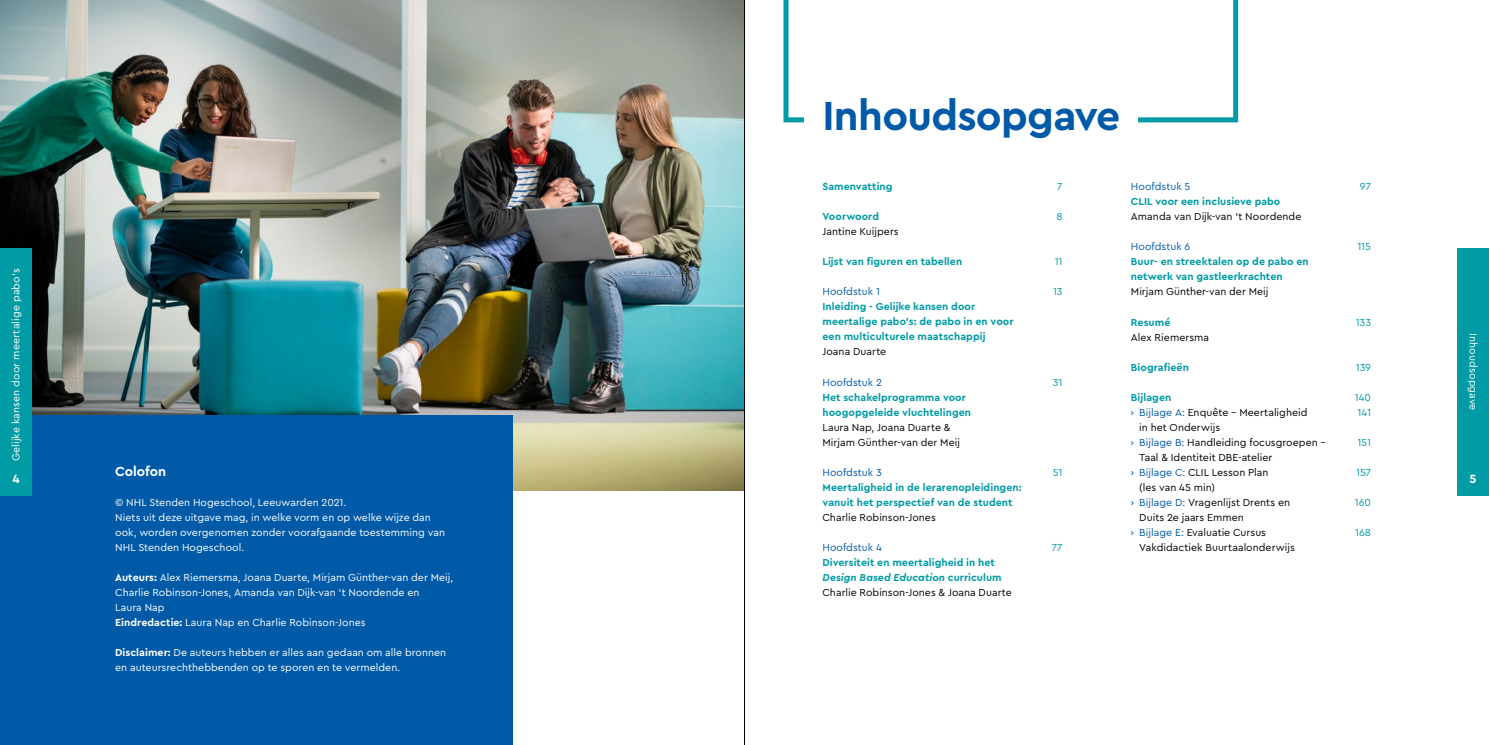
<style>
.page{position:relative;width:1489px;height:745px;background:#fff}
.page>*{position:absolute;margin:0;border:0;box-sizing:border-box;transform-origin:0 0}
.t1{font:700 42.5px "Cera PRO";letter-spacing:-.015em;color:#005aa7}
.t2{font:700 13.75px "Cera PRO";letter-spacing:-.005em;color:#fff}
.t3{font:700 12.5px "Cera PRO";color:#fff}
.t4{font:10.62px/15px "Cera PRO";letter-spacing:.005em;color:#fff}
.t5{font:700 10.62px/15px "Cera PRO";letter-spacing:.005em;color:#009ba4}
.t6{font:10.62px/15px "Cera PRO";color:#000}
.t7{font:10.62px "Cera PRO";color:#005aa7}
.t8{font:10.62px "Cera PRO";letter-spacing:-.01em;color:#009ba4}
.s1{font-weight:700}
.s2{font-style:italic}
.s3{font-weight:400;color:#000}
.s4{color:#005aa7}
</style>
<div class="page">
<img style="left:0;top:0;width:744px;height:490px">
<div style="left:0;top:415px;width:512px;height:329px;background:#005aa7"></div>
<div style="left:0;top:248px;width:32px;height:247px;background:#009ba4"></div>
<div style="left:1456px;top:248px;width:32px;height:247px;background:#009ba4"></div>
<svg style="left:783px;top:0;width:455px;height:122px"></svg>
<div style="left:804px;top:85px;width:333px;height:60px;background:#fff"></div>
<hr style="left:744px;top:0;width:1px;height:744px;background:#000">
<p class="t4" style="left:8px;top:461px;width:194px;rotate:-90deg">Gelijke kansen door meertalige pabo’s</p>
<p class="t3" style="left:12px;top:470px;width:9px">4</p>
<p class="t2" style="left:115px;top:461px;width:52px">Colofon</p>
<p class="t4" style="left:115px;top:494px;width:331px">© NHL Stenden Hogeschool, Leeuwarden 2021.<br>Niets uit deze uitgave mag, in welke vorm en op welke wijze dan ook, worden overgenomen zonder voorafgaande toestemming van NHL Stenden Hogeschool.</p>
<p class="t4" style="left:115px;top:569px;width:339px"><span class="s1">Auteurs:</span> Alex Riemersma, Joana Duarte, Mirjam Günther-van der Meij, Charlie Robinson-Jones, Amanda van Dijk-van ‘t Noordende en<br>Laura Nap<br><span class="s1">Eindredactie:</span> Laura Nap en Charlie Robinson-Jones</p>
<p class="t4" style="left:115px;top:644px;width:332px"><span class="s1">Disclaimer:</span> De auteurs hebben er alles aan gedaan om alle bronnen en auteursrechthebbenden op te sporen en te vermelden.</p>
<h1 class="t1" style="left:822px;top:88px;width:299px">Inhoudsopgave</h1>
<p class="t5" style="left:822px;top:179px;width:72px">Samenvatting</p>
<p class="t8" style="left:1057px;top:179px;width:7px">7</p>
<p class="t5" style="left:822px;top:209px;width:58px">Voorwoord</p>
<p class="t8" style="left:1056px;top:209px;width:8px">8</p>
<p class="t6" style="left:822px;top:224px;width:78px">Jantine Kuijpers</p>
<p class="t5" style="left:822px;top:254px;width:141px">Lijst van figuren en tabellen</p>
<p class="t8" style="left:1054px;top:254px;width:9px">11</p>
<p class="t7" style="left:822px;top:284px;width:59px">Hoofdstuk 1</p>
<p class="t8" style="left:1052px;top:284px;width:11px">13</p>
<p class="t5" style="left:822px;top:299px;width:192px">Inleiding - Gelijke kansen door meertalige pabo’s: de pabo in en voor een multiculturele maatschappij</p>
<p class="t6" style="left:822px;top:344px;width:65px">Joana Duarte</p>
<p class="t7" style="left:822px;top:374px;width:61px">Hoofdstuk 2</p>
<p class="t8" style="left:1052px;top:374px;width:11px">31</p>
<p class="t5" style="left:822px;top:389px;width:150px">Het schakelprogramma voor hoogopgeleide vluchtelingen</p>
<p class="t6" style="left:822px;top:419px;width:139px">Laura Nap, Joana Duarte &amp;<br>Mirjam Günther-van der Meij</p>
<p class="t7" style="left:822px;top:464px;width:61px">Hoofdstuk 3</p>
<p class="t8" style="left:1052px;top:464px;width:11px">51</p>
<p class="t5" style="left:822px;top:479px;width:201px">Meertaligheid in de lerarenopleidingen: vanuit het perspectief van de student</p>
<p class="t6" style="left:822px;top:509px;width:115px">Charlie Robinson-Jones</p>
<p class="t7" style="left:822px;top:539px;width:61px">Hoofdstuk 4</p>
<p class="t8" style="left:1051px;top:539px;width:12px">77</p>
<p class="t5" style="left:822px;top:554px;width:191px">Diversiteit en meertaligheid in het<br><span class="s2">Design Based Education</span> curriculum<br><span class="s3">Charlie Robinson-Jones &amp; Joana Duarte</span></p>
<p class="t7" style="left:1130px;top:179px;width:61px">Hoofdstuk 5</p>
<p class="t8" style="left:1359px;top:179px;width:13px">97</p>
<p class="t5" style="left:1130px;top:194px;width:151px">CLIL voor een inclusieve pabo</p>
<p class="t6" style="left:1130px;top:209px;width:172px">Amanda van Dijk-van ‘t Noordende</p>
<p class="t7" style="left:1130px;top:239px;width:61px">Hoofdstuk 6</p>
<p class="t8" style="left:1357px;top:239px;width:15px">115</p>
<p class="t5" style="left:1130px;top:254px;width:179px">Buur- en streektalen op de pabo en netwerk van gastleerkrachten</p>
<p class="t6" style="left:1130px;top:284px;width:139px">Mirjam Günther-van der Meij</p>
<p class="t5" style="left:1130px;top:314px;width:41px">Resumé</p>
<p class="t8" style="left:1355px;top:315px;width:17px">133</p>
<p class="t6" style="left:1130px;top:329px;width:80px">Alex Riemersma</p>
<p class="t5" style="left:1130px;top:359px;width:59px">Biografieën</p>
<p class="t8" style="left:1355px;top:360px;width:17px">139</p>
<p class="t5" style="left:1130px;top:389px;width:42px">Bijlagen</p>
<p class="t8" style="left:1354px;top:390px;width:18px">140</p>
<p class="t6" style="left:1130px;top:404px;width:178px"><span class="s4">› Bijlage A:</span> Enquête - Meertaligheid</p>
<p class="t8" style="left:1357px;top:405px;width:15px">141</p>
<p class="t6" style="left:1130px;top:419px;width:196px;text-indent:8px">in het Onderwijs<br><span class="s4">› Bijlage B:</span> Handleiding focusgroepen –</p>
<p class="t8" style="left:1357px;top:435px;width:15px">151</p>
<p class="t6" style="left:1130px;top:449px;width:143px;text-indent:8px">Taal &amp; Identiteit DBE-atelier <span class="s4">› Bijlage C:</span> CLIL Lesson Plan</p>
<p class="t6" style="left:1130px;top:479px;width:161px;text-indent:8px">(les van 45 min)<br><span class="s4">› Bijlage D:</span> Vragenlijst Drents en</p>
<p class="t6" style="left:1130px;top:509px;width:137px;text-indent:8px">Duits 2e jaars Emmen<br><span class="s4">› Bijlage E:</span> Evaluatie Cursus</p>
<p class="t6" style="left:1139px;top:539px;width:157px">Vakdidactiek Buurtaalonderwijs</p>
<p class="t8" style="left:1355px;top:465px;width:16px">157</p>
<p class="t8" style="left:1354px;top:495px;width:18px">160</p>
<p class="t8" style="left:1354px;top:525px;width:17px">168</p>
<p class="t4" style="left:1480px;top:333px;width:79px;rotate:90deg">Inhoudsopgave</p>
<p class="t3" style="left:1469px;top:470px;width:9px">5</p>
</div>
